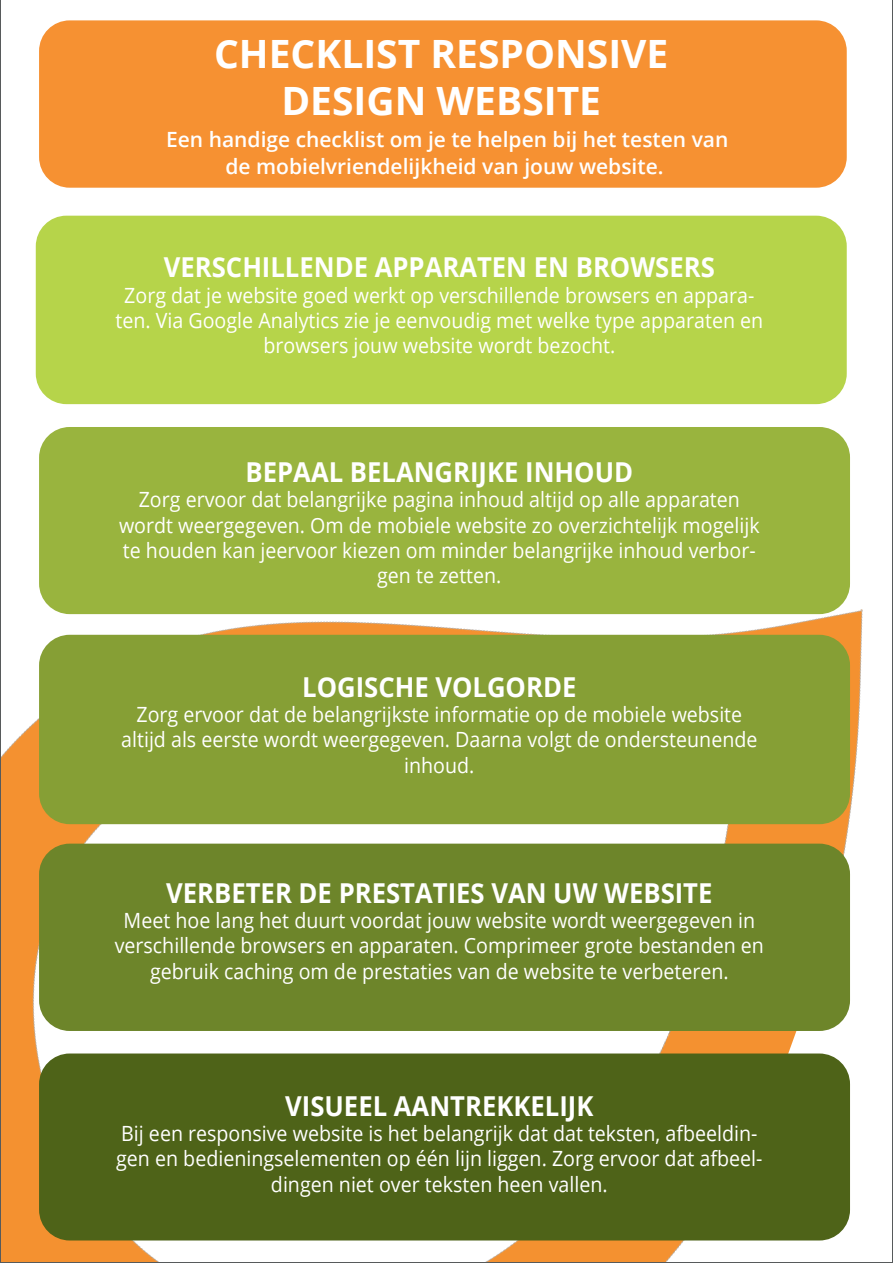
<style>
.page{position:relative;width:893px;height:1263px;background:#fff}
.page>*{position:absolute;margin:0;border:0;box-sizing:border-box;transform-origin:0 0}
.t1{font:700 39px/46.8px "Open Sans";color:#fff;text-align:center}
.t2{font:700 27.45px "Open Sans";color:#fff;scale:.94 1}
.t3{font:21px/25.3px "Open Sans";color:#fff;text-align:center;scale:.94 1}
.t4{font:600 21px/27.5px "Open Sans";color:#fff;text-align:center}
</style>
<div class="page">
<img style="left:0;top:343px;width:863px;height:919px">
<div style="left:39px;top:20px;width:808px;height:168px;background:#f69132;border-radius:31px"></div>
<div style="left:39px;top:427px;width:811px;height:187px;background:#99b43e;border-radius:31px"></div>
<div style="left:36px;top:216px;width:811px;height:188px;background:#b6d44a;border-radius:31px"></div>
<div style="left:39px;top:635px;width:811px;height:189px;background:#869f35;border-radius:31px"></div>
<div style="left:39px;top:844px;width:811px;height:187px;background:#6d852a;border-radius:31px"></div>
<div style="left:39px;top:1053px;width:811px;height:187px;background:#4e6318;border-radius:31px"></div>
<hr style="left:0;top:1262px;width:893px;height:1px;background:#575a5b">
<hr style="left:892px;top:0;width:1px;height:1263px;background:#575a5b">
<h1 class="t1" style="left:214px;top:34px;width:456px">CHECKLIST RESPONSIVE<br>DESIGN WEBSITE</h1>
<p class="t4" style="left:166px;top:127px;width:564px">Een handige checklist om je te helpen bij het testen van de mobielvriendelijkheid van jouw website.</p>
<h2 class="t2" style="left:164px;top:257px;width:588px">VERSCHILLENDE APPARATEN EN BROWSERS</h2>
<p class="t3" style="left:115px;top:284px;width:691px">Zorg dat je website goed werkt op verschillende browsers en appara&shy;ten. Via Google Analytics zie je eenvoudig met welke type apparaten en browsers jouw website wordt bezocht.</p>
<h2 class="t2" style="left:246px;top:462px;width:414px">BEPAAL BELANGRIJKE INHOUD</h2>
<p class="t3" style="left:119px;top:489px;width:683px">Zorg ervoor dat belangrijke pagina inhoud altijd op alle apparaten wordt weergegeven. Om de mobiele website zo overzichtelijk mogelijk te houden kan jeervoor kiezen om minder belangrijke inhoud verbor&shy;gen te zetten.</p>
<h2 class="t2" style="left:302px;top:677px;width:293px">LOGISCHE VOLGORDE</h2>
<p class="t3" style="left:121px;top:704px;width:678px">Zorg ervoor dat de belangrijkste informatie op de mobiele website altijd als eerste wordt weergegeven. Daarna volgt de ondersteunende inhoud.</p>
<h2 class="t2" style="left:166px;top:883px;width:583px">VERBETER DE PRESTATIES VAN UW WEBSITE</h2>
<p class="t3" style="left:115px;top:910px;width:692px">Meet hoe lang het duurt voordat jouw website wordt weergegeven in verschillende browsers en apparaten. Comprimeer grote bestanden en gebruik caching om de prestaties van de website te verbeteren.</p>
<h2 class="t2" style="left:285px;top:1096px;width:329px">VISUEEL AANTREKKELIJK</h2>
<p class="t3" style="left:116px;top:1123px;width:689px">Bij een responsive website is het belangrijk dat dat teksten, afbeeldin&shy;gen en bedieningselementen op één lijn liggen. Zorg ervoor dat afbeel&shy;dingen niet over teksten heen vallen.</p>
</div>
